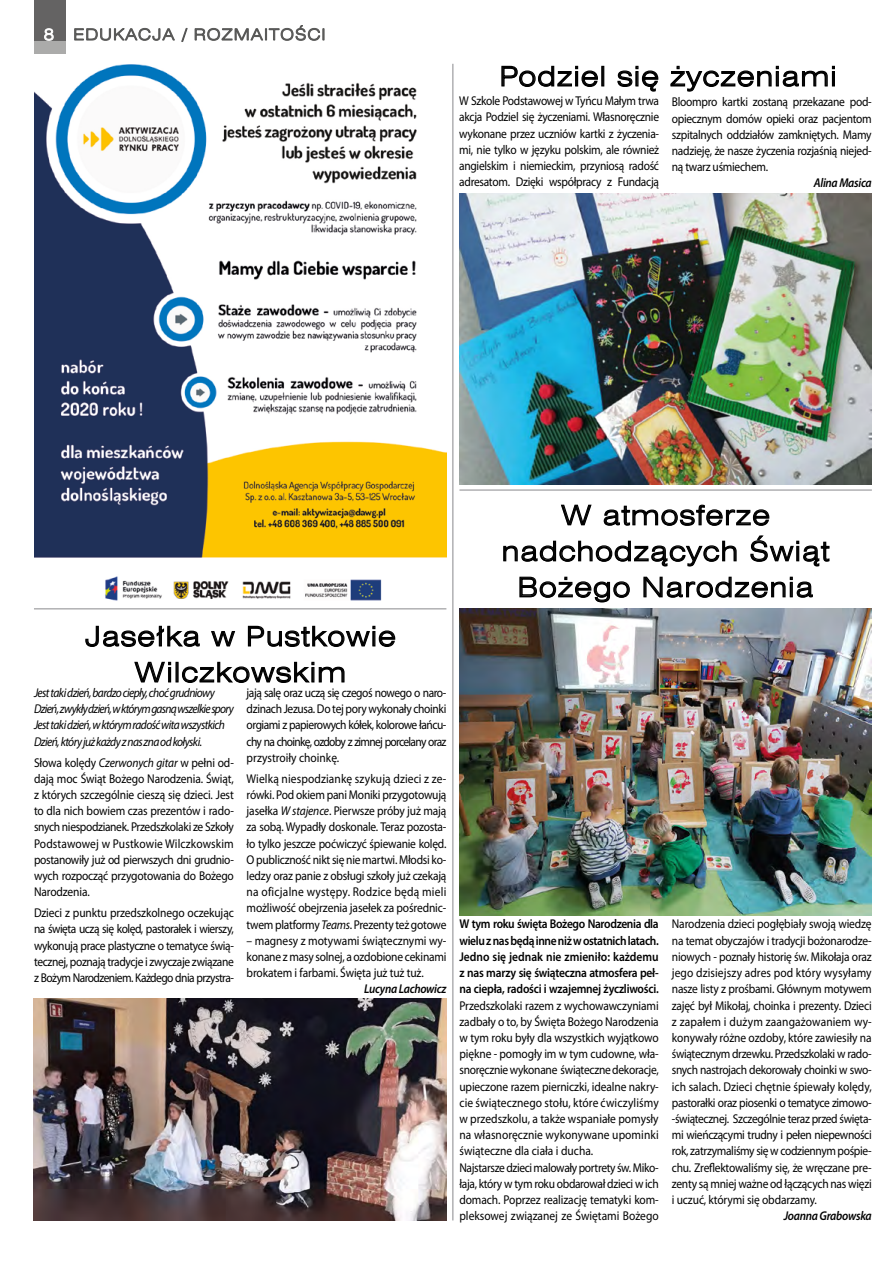
<style>
.page{position:relative;width:893px;height:1263px;background:#fff}
.page>*{position:absolute;margin:0;border:0;box-sizing:border-box;transform-origin:0 0}
.t1{font:27px/36px "Swis 721 Lt Ex EU";letter-spacing:.05em;color:#000;text-align:center}
.t2{font:12.75px/16.2px "Myriad Pro";letter-spacing:-.01em;color:#000;text-align:justify;scale:.9 1}
.t3{font:600 12.75px/16.2px "Myriad Pro";letter-spacing:-.02em;color:#000;text-align:justify;scale:.9 1}
.t4{font:italic 12.75px/16.2px "Myriad Pro";letter-spacing:-.05em;color:#000;scale:.9 1}
.t5{font:italic 600 12.75px "Myriad Pro";letter-spacing:-.025em;color:#000;scale:.9 1}
.s1{font-style:italic}
</style>
<div class="page">
<img style="left:34px;top:998px;width:412px;height:222px">
<svg style="left:85px;top:625px;width:115px;height:22px"></svg>
<svg style="left:211px;top:631px;width:25px;height:16px"></svg>
<svg style="left:247px;top:625px;width:149px;height:22px"></svg>
<svg style="left:134px;top:661px;width:37px;height:22px"></svg>
<div style="left:168px;top:667px;width:3px;height:15px;border:1px solid #000"></div>
<svg style="left:182px;top:661px;width:163px;height:22px"></svg>
<svg style="left:501px;top:65px;width:97px;height:22px"></svg>
<div style="left:601px;top:66px;width:3px;height:20px;border:1px solid #000"></div>
<svg style="left:617px;top:66px;width:42px;height:26px"></svg>
<svg style="left:670px;top:65px;width:165px;height:27px"></svg>
<div style="left:832px;top:71px;width:3px;height:15px;border:1px solid #000"></div>
<img style="left:459px;top:193px;width:413px;height:292px">
<svg style="left:561px;top:504px;width:31px;height:22px"></svg>
<svg style="left:603px;top:504px;width:167px;height:22px"></svg>
<svg style="left:503px;top:540px;width:234px;height:27px"></svg>
<svg style="left:750px;top:535px;width:80px;height:32px"></svg>
<svg style="left:519px;top:576px;width:111px;height:27px"></svg>
<svg style="left:643px;top:576px;width:170px;height:22px"></svg>
<img style="left:459px;top:608px;width:413px;height:307px">
<img style="left:34px;top:40px;width:412px;height:561px">
<hr style="left:452px;top:64px;width:1px;height:1156px;background:#969699">
<hr style="left:34px;top:608px;width:412px;height:1px;background:#969699">
<hr style="left:459px;top:489px;width:413px;height:2px;background:#969699">
<div style="left:34px;top:40px;width:32px;height:13px;background:#ababaa"></div>
<svg style="left:74px;top:27px;width:114px;height:15px"></svg>
<svg style="left:194px;top:25px;width:130px;height:16px"></svg>
<div style="left:34px;top:0;width:32px;height:40px;background:#646363"></div>
<svg style="left:44px;top:28px;width:10px;height:13px"></svg>
<h1 class="t1" style="left:500px;top:59px;width:338px">Podziel się życzeniami</h1>
<p class="t2" style="left:459px;top:93px;width:224px">W Szkole Podstawowej w Tyńcu Małym trwa akcja Podziel się życzeniami. Własnoręcznie wykonane przez uczniów kartki z życzenia&shy;mi, nie tylko w języku polskim, ale również angielskim i niemieckim, przyniosą radość adresatom. Dzięki współpracy z Fundacją</p>
<p class="t2" style="left:672px;top:94px;width:224px">Bloompro kartki zostaną przekazane pod&shy;opiecznym domów opieki oraz pacjentom szpitalnych oddziałów zamkniętych. Mamy nadzieję, że nasze życzenia rozjaśnią niejed&shy;ną twarz uśmiechem.</p>
<p class="t5" style="left:814px;top:175px;width:66px">Alina Masica</p>
<h1 class="t1" style="left:85px;top:619px;width:312px">Jasełka w Pustkowie<br>Wilczkowskim</h1>
<p class="t4" style="left:34px;top:684px;width:224px">Jest taki dzień, bardzo ciepły, choć grudniowy Dzień, zwykły dzień, w którym gasną wszelkie spory Jest taki dzień, w którym radość wita wszystkich Dzień, który już każdy z nas zna od kołyski.</p>
<p class="t2" style="left:34px;top:754px;width:224px">Słowa kolędy <span class="s1">Czerwonych gitar</span> w pełni od&shy;dają moc Świąt Bożego Narodzenia. Świąt, z których szczególnie cieszą się dzieci. Jest to dla nich bowiem czas prezentów i rado&shy;snych niespodzianek. Przedszkolaki ze Szkoły Podstawowej w Pustkowie Wilczkowskim postanowiły już od pierwszych dni grudnio&shy;wych rozpocząć przygotowania do Bożego Narodzenia.</p>
<p class="t2" style="left:34px;top:904px;width:224px">Dzieci z punktu przedszkolnego oczekując na święta uczą się kolęd, pastorałek i wierszy, wykonują prace plastyczne o tematyce świą&shy;tecznej, poznają tradycje i zwyczaje związane z Bożym Narodzeniem. Każdego dnia przystra-</p>
<p class="t2" style="left:247px;top:684px;width:224px">jają salę oraz uczą się czegoś nowego o naro&shy;dzinach Jezusa. Do tej pory wykonały choinki orgiami z papierowych kółek, kolorowe łańcu&shy;chy na choinkę, ozdoby z zimnej porcelany oraz przystroiły choinkę.</p>
<p class="t2" style="left:247px;top:770px;width:224px">Wielką niespodziankę szykują dzieci z ze&shy;rówki. Pod okiem pani Moniki przygotowują jasełka <span class="s1">W stajence</span>. Pierwsze próby już mają za sobą. Wypadły doskonale. Teraz pozosta&shy;ło tylko jeszcze poćwiczyć śpiewanie kolęd.<br>O publiczność nikt się nie martwi. Młodsi ko&shy;ledzy oraz panie z obsługi szkoły już czekają na oficjalne występy. Rodzice będą mieli możliwość obejrzenia jasełek za pośrednic&shy;twem platformy <span class="s1">Teams</span>. Prezenty też gotowe</p>
<p class="t2" style="left:247px;top:932px;width:224px">– magnesy z motywami świątecznymi wy&shy;konane z masy solnej, a ozdobione cekinami brokatem i farbami. Święta już tuż tuż.</p>
<p class="t5" style="left:364px;top:981px;width:93px">Lucyna Lachowicz</p>
<h1 class="t1" style="left:502px;top:498px;width:329px">W atmosferze nadchodzących Świąt<br>Bożego Narodzenia</h1>
<p class="t3" style="left:459px;top:916px;width:223px">W tym roku święta Bożego Narodzenia dla wielu z nas będą inne niż w ostatnich latach.<br>Jedno się jednak nie zmieniło: każdemu z nas marzy się świąteczna atmosfera peł&shy;na ciepła, radości i wzajemnej życzliwości.</p>
<p class="t2" style="left:459px;top:997px;width:223px;text-align:left">Przedszkolaki razem z wychowawczyniami zadbały o to, by Święta Bożego Narodzenia w tym roku były dla wszystkich wyjątkowo piękne - pomogły im w tym cudowne, wła&shy;snoręcznie wykonane świąteczne dekoracje, upieczone razem pierniczki, idealne nakry&shy;cie świątecznego stołu, które ćwiczyliśmy w przedszkolu, a także wspaniałe pomysły na własnoręcznie wykonywane upominki świąteczne dla ciała i ducha.<br>Najstarsze dzieci malowały portrety św. Miko&shy;łaja, który w tym roku obdarował dzieci w ich domach. Poprzez realizację tematyki kom&shy;pleksowej związanej ze Świętami Bożego</p>
<p class="t2" style="left:672px;top:916px;width:224px">Narodzenia dzieci pogłębiały swoją wiedzę na temat obyczajów i tradycji bożonarodze&shy;niowych - poznały historię św. Mikołaja oraz jego dzisiejszy adres pod który wysyłamy nasze listy z prośbami. Głównym motywem zajęć był Mikołaj, choinka i prezenty. Dzieci z zapałem i dużym zaangażowaniem wy&shy;konywały różne ozdoby, które zawiesiły na świątecznym drzewku. Przedszkolaki w rado&shy;snych nastrojach dekorowały choinki w swo&shy;ich salach. Dzieci chętnie śpiewały kolędy, pastorałki oraz piosenki o tematyce zimowo--świątecznej. Szczególnie teraz przed święta&shy;mi wieńczącymi trudny i pełen niepewności rok, zatrzymaliśmy się w codziennym pośpie&shy;chu. Zreflektowaliśmy się, że wręczane pre&shy;zenty są mniej ważne od łączących nas więzi i uczuć, którymi się obdarzamy.</p>
<p class="t5" style="left:784px;top:1208px;width:99px">Joanna Grabowska</p>
</div>
